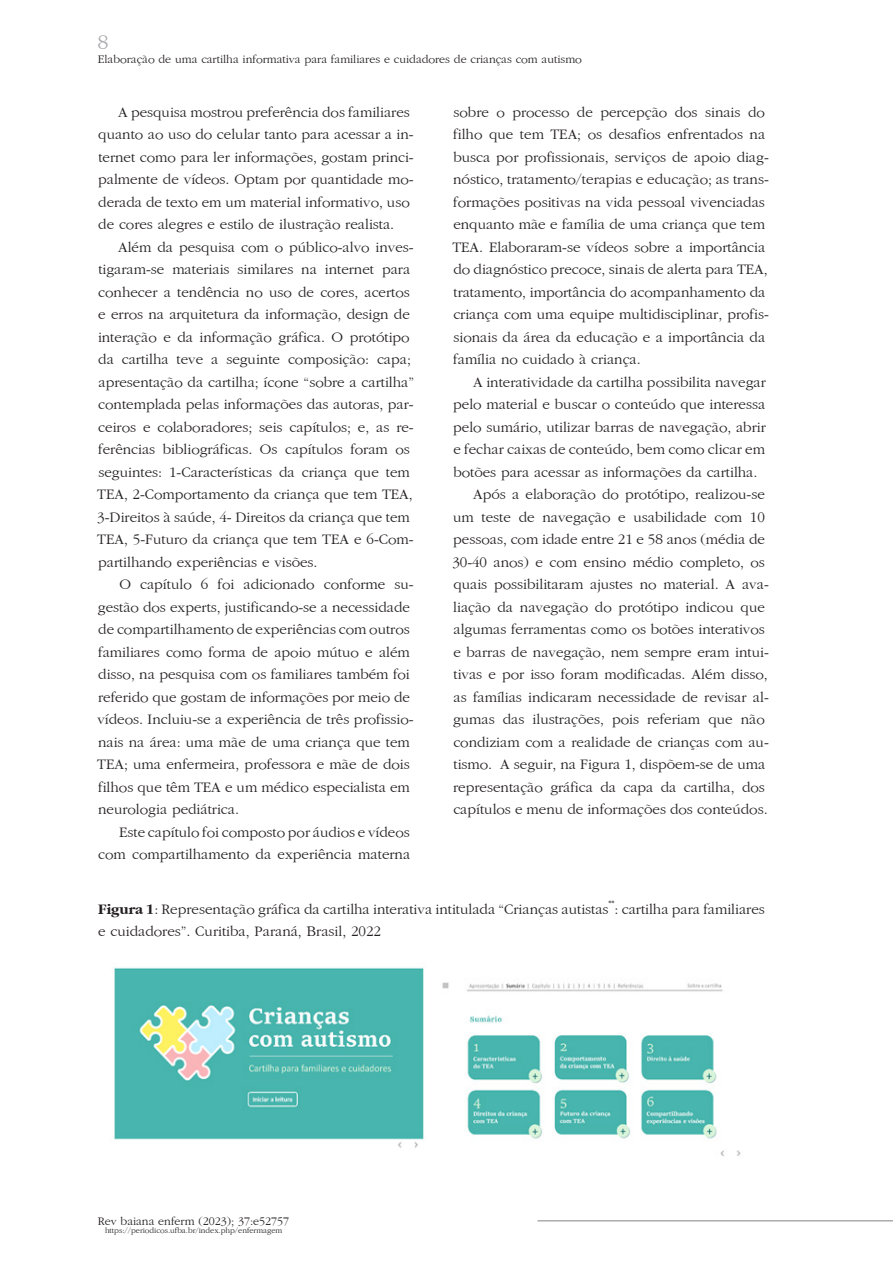
<style>
.page{position:relative;width:893px;height:1263px;background:#fff}
.page>*{position:absolute;margin:0;border:0;box-sizing:border-box;transform-origin:0 0}
.t1{font:21px "Gatineau Plain";color:#a8a9ad}
.txt{font:15px/22.5px "Gatineau Plain";color:#231f20}
.leg-tit1{font:15px "Gatineau Plain";color:#231f20}
.t2{font:12px "Gatineau Plain";color:#231f20}
.leg-tit1-2{font:8.7px "Gatineau Plain";color:#231f20}
.t3{font:8.25px "Gatineau Plain";color:#231f20}
.s1{font-family:"Gatineau";font-weight:700}
</style>
<div class="page">
<hr style="left:537px;top:1220px;width:356px;height:1px;background:#808285">
<img style="left:114px;top:967px;width:627px;height:190px">
<h1 class="t1" style="left:98px;top:31px;width:12px">8</h1>
<p class="t2" style="left:98px;top:53px;width:486px">Elaboração de uma cartilha informativa para familiares e cuidadores de crianças com autismo</p>
<p class="txt" style="left:98px;top:101px;width:317px;text-indent:20px">A pesquisa mostrou preferência dos familiares quanto ao uso do celular tanto para acessar a in&shy;ternet como para ler informações, gostam princi&shy;palmente de vídeos. Optam por quantidade mo&shy;derada de texto em um material informativo, uso de cores alegres e estilo de ilustração realista.</p>
<p class="txt" style="left:97px;top:236px;width:318px;text-indent:21px">Além da pesquisa com o público-alvo inves&shy;tigaram-se materiais similares na internet para conhecer a tendência no uso de cores, acertos e erros na arquitetura da informação, design de interação e da informação gráfica. O protótipo da cartilha teve a seguinte composição: capa; apresentação da cartilha; ícone “sobre a cartilha” contemplada pelas informações das autoras, par&shy;ceiros e colaboradores; seis capítulos; e, as re&shy;ferências bibliográficas. Os capítulos foram os seguintes: 1-Características da criança que tem TEA, 2-Comportamento da criança que tem TEA, 3-Direitos à saúde, 4- Direitos da criança que tem TEA, 5-Futuro da criança que tem TEA e 6-Com&shy;partilhando experiências e visões.</p>
<p class="txt" style="left:97px;top:574px;width:318px;text-indent:22px">O capítulo 6 foi adicionado conforme su&shy;gestão dos experts, justificando-se a necessidade de compartilhamento de experiências com outros familiares como forma de apoio mútuo e além disso, na pesquisa com os familiares também foi referido que gostam de informações por meio de vídeos. Incluiu-se a experiência de três profissio&shy;nais na área: uma mãe de uma criança que tem TEA; uma enfermeira, professora e mãe de dois filhos que têm TEA e um médico especialista em neurologia pediátrica.</p>
<p class="txt" style="left:98px;top:821px;width:313px;text-align:right">Este capítulo foi composto por áudios e vídeos com compartilhamento da experiência materna</p>
<p class="txt" style="left:452px;top:101px;width:318px">sobre o processo de percepção dos sinais do filho que tem TEA; os desafios enfrentados na busca por profissionais, serviços de apoio diag&shy;nóstico, tratamento/terapias e educação; as trans&shy;formações positivas na vida pessoal vivenciadas enquanto mãe e família de uma criança que tem TEA. Elaboraram-se vídeos sobre a importância do diagnóstico precoce, sinais de alerta para TEA, tratamento, importância do acompanhamento da criança com uma equipe multidisciplinar, profis&shy;sionais da área da educação e a importância da família no cuidado à criança.</p>
<p class="txt" style="left:453px;top:371px;width:314px;text-align:justify;text-indent:20px">A interatividade da cartilha possibilita navegar pelo material e buscar o conteúdo que interessa pelo sumário, utilizar barras de navegação, abrir e fechar caixas de conteúdo, bem como clicar em botões para acessar as informações da cartilha.</p>
<p class="txt" style="left:452px;top:484px;width:318px;text-indent:21px">Após a elaboração do protótipo, realizou-se um teste de navegação e usabilidade com 10 pessoas, com idade entre 21 e 58 anos (média de 30-40 anos) e com ensino médio completo, os quais possibilitaram ajustes no material. A ava&shy;liação da navegação do protótipo indicou que algumas ferramentas como os botões interativos e barras de navegação, nem sempre eram intui&shy;tivas e por isso foram modificadas. Além disso, as famílias indicaram necessidade de revisar al&shy;gumas das ilustrações, pois referiam que não condiziam com a realidade de crianças com au&shy;tismo. A seguir, na Figura 1, dispõem-se de uma representação gráfica da capa da cartilha, dos capítulos e menu de informações dos conteúdos.</p>
<p class="leg-tit1-2" style="left:609px;top:899px;width:7px">**</p>
<p class="leg-tit1" style="left:98px;top:901px;width:668px"><span class="s1">Figura 1</span>: Representação gráfica da cartilha interativa intitulada “Crianças autistas : cartilha para familiares</p>
<p class="leg-tit1" style="left:98px;top:924px;width:284px">e cuidadores”. Curitiba, Paraná, Brasil, 2022</p>
<p class="t2" style="left:98px;top:1214px;width:193px">Rev baiana enferm (2023); 37:e52757</p>
<p class="t3" style="left:105px;top:1226px;width:179px">https://periodicos.ufba.br/index.php/enfermagem</p>
</div>
